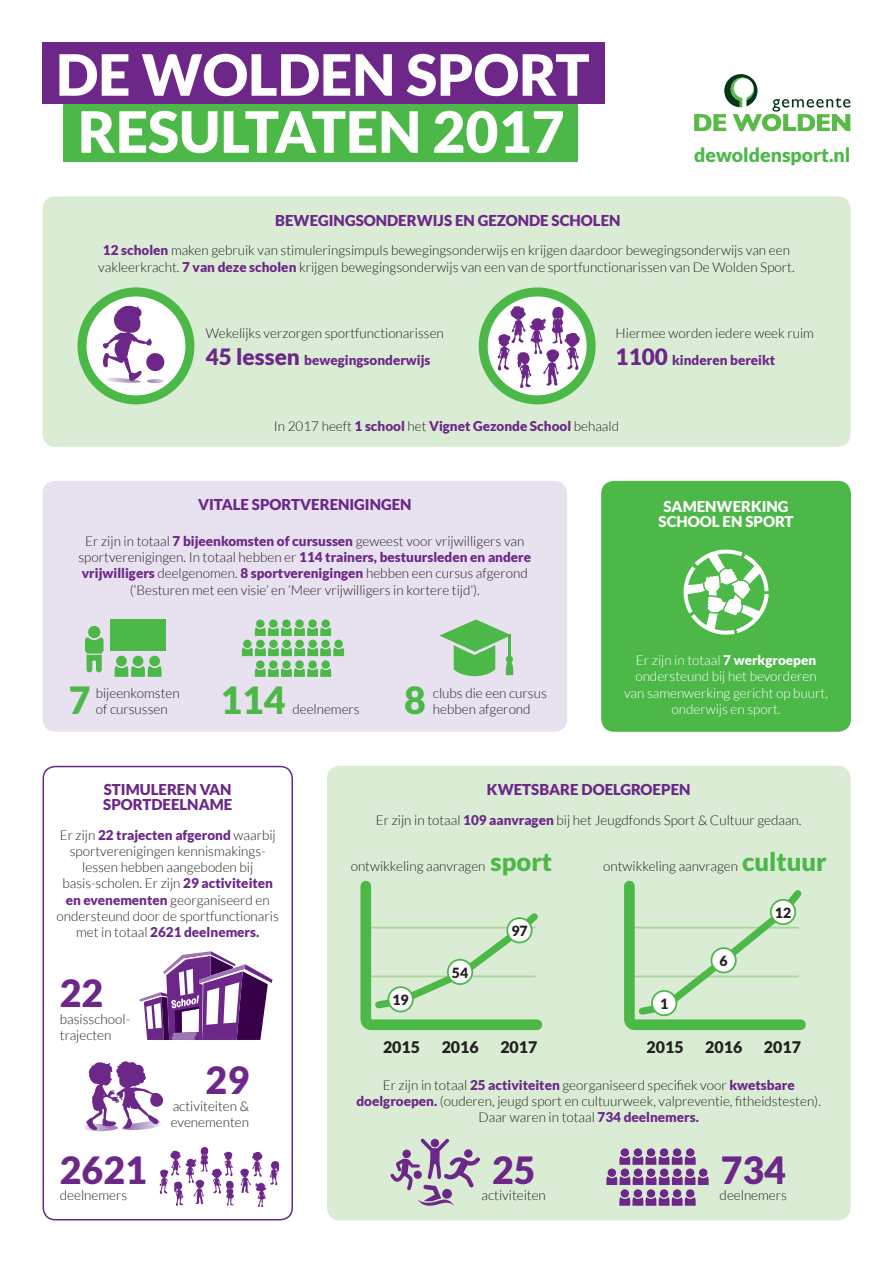
<style>
.page{position:relative;width:893px;height:1263px;background:#fff}
.page>*{position:absolute;margin:0;border:0;box-sizing:border-box;transform-origin:0 0}
.t1{font:900 57px/57px "Lato";color:#fff;text-align:center}
.t2{font:900 37.5px "Lato";color:#6c2789}
.t3{font:900 37.5px "Lato";color:#4cb848}
.t4{font:900 19.5px "Lato";color:#4cb848}
.t5{font:900 16.05px "Lato";color:#231f20}
.t6{font:900 15px/15px "Lato";color:#6c2789}
.t7{font:900 15px/15px "Lato";color:#fff;text-align:center}
.t8{font:900 14.1px "Lato";color:#231f20}
.t9{font:300 13.5px/16.2px "Lato";color:#231f20}
.t10{font:300 13.5px/16.2px "Lato";color:#fff;text-align:center}
.t11{font:900 13.5px "Lato";color:#6c2789}
.s1{font-weight:900;color:#6c2789}
.s2{font-weight:900;font-size:22.5px;color:#6c2789}
.s3{font-weight:300;color:#231f20}
.s4{font-weight:900}
.s5{font-weight:900;font-size:25.5px;color:#4cb848}
</style>
<div class="page">
<div style="left:43px;top:196px;width:807px;height:251px;background:#daecd4;border-radius:13px"></div>
<div style="left:327px;top:766px;width:523px;height:454px;background:#daecd4;border-radius:13px"></div>
<div style="left:64px;top:100px;width:514px;height:62px;background:#4cb848"></div>
<div style="left:43px;top:43px;width:562px;height:61px;background:#6c2789"></div>
<svg style="left:694px;top:74px;width:156px;height:57px"></svg>
<svg style="left:360px;top:880px;width:183px;height:151px"></svg>
<div style="left:448px;top:960px;width:24px;height:24px;background:#fff;border-radius:50%"></div>
<div style="left:447px;top:959px;width:26px;height:26px;border:2px solid #4cb848;border-radius:50%"></div>
<div style="left:388px;top:987px;width:25px;height:24px;background:#fff;border-radius:50%"></div>
<div style="left:388px;top:986px;width:26px;height:26px;border:2px solid #4cb848;border-radius:50%"></div>
<div style="left:507px;top:918px;width:25px;height:24px;background:#fff;border-radius:50%"></div>
<div style="left:506px;top:917px;width:27px;height:26px;border:2px solid #4cb848;border-radius:50%"></div>
<svg style="left:624px;top:880px;width:182px;height:151px"></svg>
<div style="left:711px;top:948px;width:25px;height:24px;background:#fff;border-radius:50%"></div>
<div style="left:711px;top:947px;width:26px;height:26px;border:2px solid #4cb848;border-radius:50%"></div>
<div style="left:652px;top:991px;width:24px;height:24px;background:#fff;border-radius:50%"></div>
<div style="left:651px;top:990px;width:26px;height:26px;border:2px solid #4cb848;border-radius:50%"></div>
<div style="left:771px;top:900px;width:24px;height:24px;background:#fff;border-radius:50%"></div>
<div style="left:770px;top:899px;width:26px;height:26px;border:2px solid #4cb848;border-radius:50%"></div>
<div style="left:601px;top:481px;width:250px;height:251px;background:#4cb848;border-radius:13px"></div>
<svg style="left:683px;top:549px;width:86px;height:86px"></svg>
<svg style="left:82px;top:292px;width:108px;height:108px;background:#d7efd6"></svg>
<div style="left:77px;top:287px;width:117px;height:117px;border:9px solid #4cb848;border-radius:50%"></div>
<svg style="left:103px;top:306px;width:61px;height:77px;background:#cbb3d5"></svg>
<svg style="left:483px;top:292px;width:108px;height:108px;background:#c5e8c3"></svg>
<div style="left:479px;top:287px;width:117px;height:117px;border:9px solid #4cb848;border-radius:50%"></div>
<svg style="left:498px;top:306px;width:82px;height:82px;background:#cbbcd3"></svg>
<div style="left:43px;top:481px;width:524px;height:251px;background:#e8e1ef;border-radius:13px"></div>
<svg style="left:439px;top:619px;width:75px;height:57px"></svg>
<div style="left:110px;top:619px;width:56px;height:32px;background:#4cb848"></div>
<svg style="left:115px;top:656px;width:46px;height:21px"></svg>
<svg style="left:242px;top:619px;width:102px;height:58px"></svg>
<svg style="left:85px;top:626px;width:19px;height:46px"></svg>
<div style="left:43px;top:766px;width:250px;height:454px;border:2px solid #6c2789;border-radius:12px"></div>
<svg style="left:140px;top:951px;width:132px;height:89px"></svg>
<svg style="left:84px;top:1061px;width:79px;height:70px"></svg>
<svg style="left:240px;top:1152px;width:39px;height:55px"></svg>
<svg style="left:160px;top:1147px;width:74px;height:59px"></svg>
<svg style="left:606px;top:1148px;width:103px;height:58px"></svg>
<svg style="left:390px;top:1139px;width:90px;height:67px"></svg>
<h1 class="t1" style="left:56px;top:45px;width:535px">DE WOLDEN SPORT<br>RESULTATEN 2017</h1>
<h3 class="t4" style="left:694px;top:144px;width:158px">dewoldensport.nl</h3>
<p class="t6" style="left:275px;top:213px;width:347px">BEWEGINGSONDERWIJS EN GEZONDE SCHOLEN</p>
<p class="t9" style="left:98px;top:243px;width:698px;text-align:center"><span class="s1">12 scholen</span> maken gebruik van stimuleringsimpuls bewegingsonderwijs en krijgen daardoor bewegingsonderwijs van een vakleerkracht. <span class="s1">7 van deze scholen</span> krijgen bewegingsonderwijs van een van de sportfunctionarissen van De Wolden Sport.</p>
<p class="t9" style="left:206px;top:320px;width:240px;line-height:27px">Wekelijks verzorgen sportfunctionarissen<br><span class="s2">45 lessen</span> <span class="s1">bewegingsonderwijs</span></p>
<p class="t9" style="left:616px;top:320px;width:200px;line-height:27px">Hiermee worden iedere week ruim<br><span class="s2">1100</span> <span class="s1">kinderen bereikt</span></p>
<p class="t11" style="left:274px;top:418px;width:347px"><span class="s3">In 2017 heeft</span> 1 school <span class="s3">het</span> Vignet Gezonde School <span class="s3">behaald</span></p>
<p class="t6" style="left:198px;top:497px;width:215px">VITALE SPORTVERENIGINGEN</p>
<p class="t9" style="left:78px;top:533px;width:454px;text-align:center">Er zijn in totaal <span class="s1">7 bijeenkomsten of cursussen</span> geweest voor vrijwilligers van sportverenigingen. In totaal hebben er <span class="s1">114 trainers, bestuursleden en andere vrijwilligers</span> deelgenomen. <span class="s1">8 sportverenigingen</span> hebben een cursus afgerond (‘Besturen met een visie’ en ‘Meer vrijwilligers in kortere tijd’).</p>
<p class="t7" style="left:659px;top:498px;width:136px">SAMENWERKING<br>SCHOOL EN SPORT</p>
<h2 class="t3" style="left:69px;top:678px;width:23px">7</h2>
<p class="t9" style="left:96px;top:685px;width:85px">bijeenkomsten</p>
<p class="t9" style="left:96px;top:701px;width:73px">of cursussen</p>
<h2 class="t3" style="left:220px;top:678px;width:67px">114</h2>
<p class="t9" style="left:292px;top:701px;width:69px">deelnemers</p>
<h2 class="t3" style="left:404px;top:678px;width:23px">8</h2>
<p class="t9" style="left:433px;top:685px;width:115px">clubs die een cursus hebben afgerond</p>
<p class="t10" style="left:624px;top:652px;width:206px">Er zijn in totaal <span class="s4">7 werkgroepen </span>ondersteund bij het bevorderen van samenwerking gericht op buurt, onderwijs en sport.</p>
<p class="t6" style="left:103px;top:782px;width:131px">STIMULEREN VAN<br>SPORTDEELNAME</p>
<p class="t9" style="left:57px;top:827px;width:224px;text-align:center">Er zijn <span class="s1">22 trajecten afgerond</span> waarbij sportverenigingen kennismakings&shy;lessen hebben aangeboden bij basis-scholen. Er zijn <span class="s1">29 activiteiten en evenementen</span> georganiseerd en ondersteund door de sportfunctionaris met in totaal <span class="s1">2621 deelnemers.</span></p>
<h2 class="t2" style="left:60px;top:971px;width:45px">22</h2>
<p class="t9" style="left:60px;top:1011px;width:72px">basisschool&shy;trajecten</p>
<h2 class="t2" style="left:60px;top:1148px;width:88px">2621</h2>
<p class="t9" style="left:60px;top:1187px;width:69px">deelnemers</p>
<h2 class="t2" style="left:206px;top:1058px;width:45px">29</h2>
<p class="t9" style="left:171px;top:1098px;width:80px">activiteiten &amp; evenementen</p>
<p class="t6" style="left:487px;top:782px;width:205px">KWETSBARE DOELGROEPEN</p>
<p class="t9" style="left:376px;top:812px;width:427px">Er zijn in totaal <span class="s1">109 aanvragen</span> bij het Jeugdfonds Sport &amp; Cultuur gedaan.</p>
<p class="t9" style="left:351px;top:858px;width:203px">ontwikkeling aanvragen <span class="s5">sport</span></p>
<p class="t9" style="left:603px;top:858px;width:225px">ontwikkeling aanvragen <span class="s5">cultuur</span></p>
<p class="t8" style="left:392px;top:991px;width:18px">19</p>
<p class="t8" style="left:452px;top:964px;width:18px">54</p>
<p class="t8" style="left:511px;top:922px;width:18px">97</p>
<p class="t5" style="left:383px;top:1038px;width:39px">2015</p>
<p class="t5" style="left:442px;top:1038px;width:39px">2016</p>
<p class="t5" style="left:500px;top:1038px;width:39px">2017</p>
<p class="t8" style="left:660px;top:995px;width:10px">1</p>
<p class="t8" style="left:719px;top:952px;width:10px">6</p>
<p class="t8" style="left:775px;top:904px;width:18px">12</p>
<p class="t5" style="left:647px;top:1038px;width:39px">2015</p>
<p class="t5" style="left:705px;top:1038px;width:39px">2016</p>
<p class="t5" style="left:764px;top:1038px;width:39px">2017</p>
<p class="t9" style="left:356px;top:1077px;width:466px;text-align:center">Er zijn in totaal <span class="s1">25 activiteiten</span> georganiseerd specifiek voor <span class="s1">kwetsbare doelgroepen.</span> (ouderen, jeugd sport en cultuurweek, valpreventie, fitheidstesten).<br>Daar waren in totaal <span class="s1">734 deelnemers.</span></p>
<h2 class="t2" style="left:492px;top:1148px;width:45px">25</h2>
<p class="t9" style="left:482px;top:1187px;width:66px">activiteiten</p>
<h2 class="t2" style="left:721px;top:1148px;width:67px">734</h2>
<p class="t9" style="left:720px;top:1187px;width:69px">deelnemers</p>
</div>
